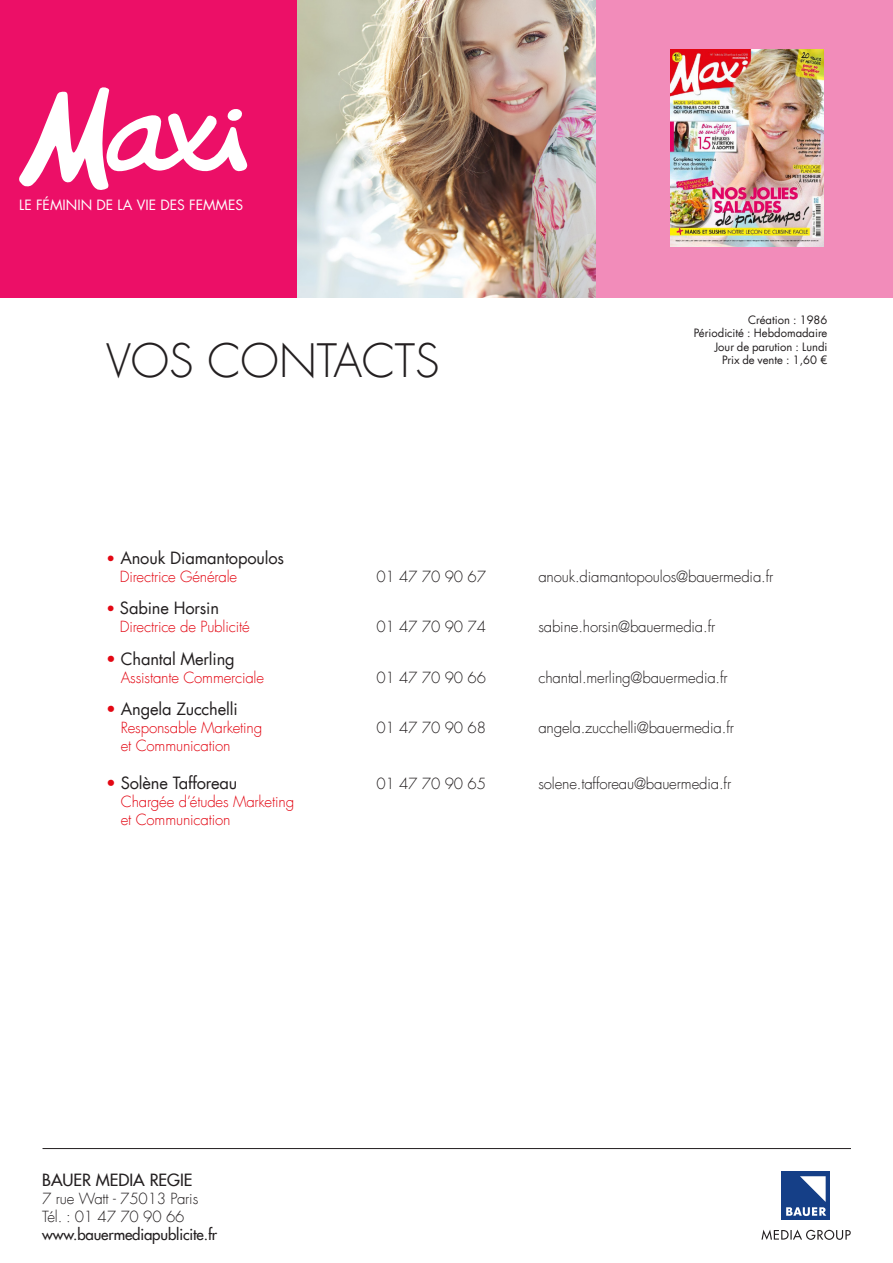
<style>
.page{position:relative;width:893px;height:1263px;background:#fff}
.page>*{position:absolute;margin:0;border:0;box-sizing:border-box;transform-origin:0 0}
.t1{font:300 45px "Futura Com";letter-spacing:-.005em;color:#231f20}
.t2{font:16.5px "Futura Com";letter-spacing:-.01em;color:#231f20}
.t3{font:500 16.5px "Futura Com";color:#231f20}
.t4{font:300 15px/18px "Futura Com";letter-spacing:-.01em;color:#231f20}
.t5{font:300 15px/18px "Futura Com";letter-spacing:-.01em;color:#e30713}
.t6{font:500 15px "Futura Com";letter-spacing:-.01em;color:#231f20}
.t7{font:13.8px "Futura Com";color:#fff}
.texte{font:11.25px "Futura Com";color:#231f20}
.s1{font-weight:300;font-size:15px;color:#e30713}
.s2{color:#e30713}
</style>
<div class="page">
<div style="left:0;top:0;width:298px;height:298px;background:#ec0f67"></div>
<div style="left:595px;top:0;width:298px;height:298px;background:#f28cba"></div>
<svg style="left:19px;top:87px;width:229px;height:103px"></svg>
<svg style="left:761px;top:1229px;width:90px;height:11px"></svg>
<div style="left:781px;top:1171px;width:49px;height:49px;background:#153f87"></div>
<svg style="left:786px;top:1176px;width:40px;height:40px"></svg>
<hr style="left:43px;top:1148px;width:808px;height:1px;background:#231f20">
<img style="left:671px;top:50px;width:152px;height:196px">
<img style="left:298px;top:0;width:297px;height:298px">
<p class="t7" style="left:19px;top:196px;width:226px">LE FÉMININ DE LA VIE DES FEMMES</p>
<p class="t1" style="left:106px;top:331px;width:335px">VOS CONTACTS</p>
<p class="texte" style="left:748px;top:312px;width:81px">Création : 1986</p>
<p class="texte" style="left:694px;top:326px;width:135px">Périodicité : Hebdomadaire</p>
<p class="texte" style="left:715px;top:339px;width:114px">Jour de parution : Lundi</p>
<p class="texte" style="left:722px;top:353px;width:107px">Prix de vente : 1,60 €</p>
<p class="t2" style="left:106px;top:546px;width:179px"><span class="s1">•</span> Anouk Diamantopoulos</p>
<p class="t5" style="left:120px;top:567px;width:119px">Directrice Générale</p>
<p class="t4" style="left:376px;top:567px;width:111px">01 47 70 90 67</p>
<p class="t4" style="left:538px;top:567px;width:237px">anouk.diamantopoulos@bauermedia.fr</p>
<p class="t2" style="left:106px;top:597px;width:114px"><span class="s1">•</span> Sabine Horsin</p>
<p class="t5" style="left:120px;top:618px;width:131px">Directrice de Publicité</p>
<p class="t4" style="left:376px;top:618px;width:111px">01 47 70 90 74</p>
<p class="t4" style="left:538px;top:618px;width:178px">sabine.horsin@bauermedia.fr</p>
<p class="t2" style="left:106px;top:647px;width:130px"><span class="s2">•</span> Chantal Merling</p>
<p class="t5" style="left:121px;top:668px;width:145px">Assistante Commerciale</p>
<p class="t4" style="left:376px;top:668px;width:111px">01 47 70 90 66</p>
<p class="t4" style="left:538px;top:668px;width:191px">chantal.merling@bauermedia.fr</p>
<p class="t2" style="left:106px;top:698px;width:133px"><span class="s2">•</span> Angela Zucchelli</p>
<p class="t5" style="left:121px;top:719px;width:143px">Responsable Marketing</p>
<p class="t4" style="left:376px;top:719px;width:111px">01 47 70 90 68</p>
<p class="t4" style="left:538px;top:719px;width:197px">angela.zucchelli@bauermedia.fr</p>
<p class="t5" style="left:121px;top:737px;width:111px">et Communication</p>
<p class="t2" style="left:106px;top:772px;width:132px"><span class="s2">•</span> Solène Tafforeau</p>
<p class="t4" style="left:376px;top:775px;width:111px">01 47 70 90 65</p>
<p class="t4" style="left:538px;top:775px;width:194px">solene.tafforeau@bauermedia.fr</p>
<p class="t5" style="left:121px;top:793px;width:175px">Chargée d’études Marketing et Communication</p>
<p class="t3" style="left:42px;top:1167px;width:152px">BAUER MEDIA REGIE</p>
<p class="t4" style="left:42px;top:1189px;width:158px">7 rue Watt - 75013 Paris<br>Tél. : 01 47 70 90 66</p>
<p class="t6" style="left:42px;top:1223px;width:176px">www.bauermediapublicite.fr</p>
</div>
